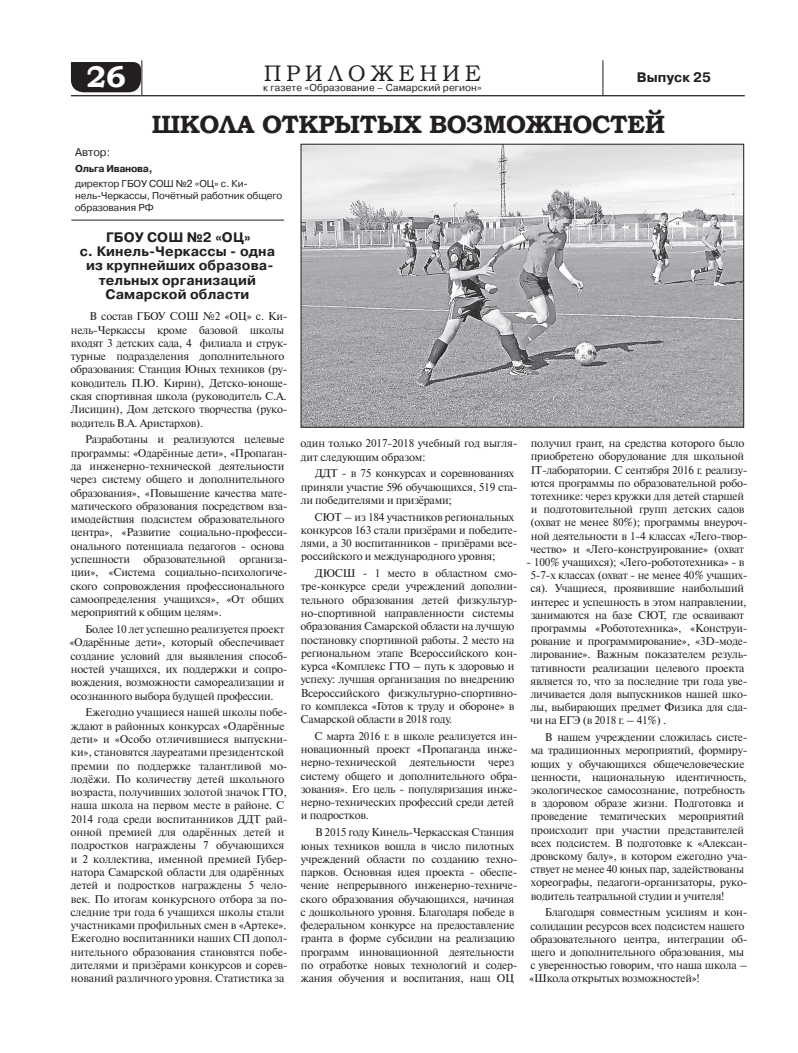
<style>
.page{position:relative;width:798px;height:1053px;background:#fff}
.page>*{position:absolute;margin:0;border:0;box-sizing:border-box;transform-origin:0 0}
.t1{font:700 30px "Bookman Old Style";color:#fff}
.t2{font:700 25px "Bookman Old Style";letter-spacing:-.02em;color:#231f20}
.t3{font:22.5px "Bookman Old Style";letter-spacing:.21em;color:#231f20}
.t4{font:700 13.75px/14.2px "Pragmatica C";letter-spacing:.01em;color:#231f20;text-align:center}
.t5{font:11.25px/13.2px "Newton C";letter-spacing:-.02em;color:#231f20}
.t6{font:11.25px "Pragmatica C";color:#231f20}
.t7{font:10px/12px "Pragmatica C";letter-spacing:-.01em;color:#231f20}
.t8{font:10px "Pragmatica C";letter-spacing:.01em;color:#231f20}
.t9{font:700 10px "Pragmatica C";letter-spacing:-.025em;color:#231f20}
</style>
<div class="page">
<div style="left:71px;top:62px;width:70px;height:30px;background:#231f20"></div>
<hr style="left:71px;top:95px;width:71px;height:1px;background:#231f20">
<hr style="left:142px;top:95px;width:460px;height:1px;background:#231f20">
<hr style="left:602px;top:95px;width:142px;height:1px;background:#231f20">
<hr style="left:141px;top:60px;width:1px;height:35px;background:#231f20">
<hr style="left:602px;top:60px;width:1px;height:35px;background:#231f20">
<hr style="left:71px;top:220px;width:213px;height:1px;background:#231f20">
<img style="left:302px;top:146px;width:439px;height:279px">
<h1 class="t1" style="left:86px;top:55px;width:41px">26</h1>
<h3 class="t3" style="left:263px;top:59px;width:219px">ПРИЛОЖЕНИЕ</h3>
<p class="t8" style="left:263px;top:82px;width:220px">к газете «Образование – Самарский регион»</p>
<p class="t4" style="left:636px;top:70px;width:76px">Выпуск 25</p>
<h2 class="t2" style="left:152px;top:106px;width:514px">ШКОЛА ОТКРЫТЫХ ВОЗМОЖНОСТЕЙ</h2>
<p class="t6" style="left:75px;top:146px;width:37px">Автор:</p>
<p class="t9" style="left:75px;top:163px;width:79px">Ольга Иванова,</p>
<p class="t7" style="left:75px;top:178px;width:209px">директор ГБОУ СОШ №2 «ОЦ» с. Ки&shy;нель-Черкассы, Почётный работник общего образования РФ</p>
<p class="t4" style="left:80px;top:230px;width:197px">ГБОУ СОШ №2 «ОЦ»<br>с. Кинель-Черкассы - одна из крупнейших образова&shy;тельных организаций<br>Самарской области</p>
<p class="t5" style="left:70px;top:310px;width:219px;text-indent:19px">В состав ГБОУ СОШ №2 «ОЦ» с. Ки&shy;нель-Черкассы кроме базовой школы входят 3 детских сада, 4 филиала и струк&shy;турные подразделения дополнительного образования: Станция Юных техников (ру&shy;ководитель П.Ю. Кирин), Детско-юноше&shy;ская спортивная школа (руководитель С.А.<br>Лисицин), Дом детского творчества (руко&shy;водитель В.А. Аристархов).</p>
<p class="t5" style="left:70px;top:433px;width:219px;text-indent:15px">Разработаны и реализуются целевые программы: «Одарённые дети», «Пропаган&shy;да инженерно-технической деятельности через систему общего и дополнительного образования», «Повышение качества мате&shy;матического образования посредством вза&shy;имодействия подсистем образовательного центра», «Развитие социально-професси&shy;онального потенциала педагогов - основа успешности образовательной организа&shy;ции», «Система социально-психологиче&shy;ского сопровождения профессионального самоопределения учащихся», «От общих мероприятий к общим целям».</p>
<p class="t5" style="left:69px;top:622px;width:220px;text-indent:16px">Более 10 лет успешно реализуется проект «Одарённые дети», который обеспечивает создание условий для выявления способ&shy;ностей учащихся, их поддержки и сопро&shy;вождения, возможности самореализации и осознанного выбора будущей профессии.</p>
<p class="t5" style="left:70px;top:706px;width:219px;text-indent:15px">Ежегодно учащиеся нашей школы побе&shy;ждают в районных конкурсах «Одарённые дети» и «Особо отличившиеся выпускни&shy;ки», становятся лауреатами президентской премии по поддержке талантливой мо&shy;лодёжи. По количеству детей школьного возраста, получивших золотой значок ГТО, наша школа на первом месте в районе. С 2014 года среди воспитанников ДДТ рай&shy;онной премией для одарённых детей и подростков награждены 7 обучающихся и 2 коллектива, именной премией Губер&shy;натора Самарской области для одарённых детей и подростков награждены 5 чело&shy;век. По итогам конкурсного отбора за по&shy;следние три года 6 учащихся школы стали участниками профильных смен в «Артеке».<br>Ежегодно воспитанники наших СП допол&shy;нительного образования становятся побе&shy;дителями и призёрами конкурсов и сорев&shy;нований различного уровня. Статистика за</p>
<p class="t5" style="left:300px;top:437px;width:219px">один только 2017-2018 учебный год выгля&shy;дит следующим образом:</p>
<p class="t5" style="left:300px;top:467px;width:218px;text-indent:14px">ДДТ - в 75 конкурсах и соревнованиях приняли участие 596 обучающихся, 519 ста&shy;ли победителями и призёрами;</p>
<p class="t5" style="left:300px;top:510px;width:218px;text-indent:14px">СЮТ – из 184 участников региональных конкурсов 163 стали призёрами и победите&shy;лями, а 30 воспитанников - призёрами все&shy;российского и международного уровня;</p>
<p class="t5" style="left:300px;top:566px;width:219px;text-indent:15px">ДЮСШ - 1 место в областном смо&shy;тре-конкурсе среди учреждений дополни&shy;тельного образования детей физкультур&shy;но-спортивной направленности системы образования Самарской области на лучшую постановку спортивной работы. 2 место на региональном этапе Всероссийского кон&shy;курса «Комплекс ГТО – путь к здоровью и успеху: лучшая организация по внедрению Всероссийского физкультурно-спортивно&shy;го комплекса «Готов к труду и обороне» в Самарской области в 2018 году.</p>
<p class="t5" style="left:300px;top:729px;width:219px;text-indent:14px">С марта 2016 г. в школе реализуется ин&shy;новационный проект «Пропаганда инже&shy;нерно-технической деятельности через систему общего и дополнительного обра&shy;зования». Его цель - популяризация инже&shy;нерно-технических профессий среди детей и подростков.</p>
<p class="t5" style="left:300px;top:825px;width:219px;text-indent:15px">В 2015 году Кинель-Черкасская Станция юных техников вошла в число пилотных учреждений области по созданию техно&shy;парков. Основная идея проекта - обеспе&shy;чение непрерывного инженерно-техниче&shy;ского образования обучающихся, начиная с дошкольного уровня. Благодаря победе в федеральном конкурсе на предоставление гранта в форме субсидии на реализацию программ инновационной деятельности по отработке новых технологий и содер&shy;жания обучения и воспитания, наш ОЦ</p>
<p class="t5" style="left:530px;top:436px;width:218px">получил грант, на средства которого было приобретено оборудование для школьной IT-лаборатории. С сентября 2016 г. реализу&shy;ются программы по образовательной робо&shy;тотехнике: через кружки для детей старшей и подготовительной групп детских садов (охват не менее 80%); программы внеуроч&shy;ной деятельности в 1-4 классах «Лего-твор&shy;чество» и «Лего-конструирование» (охват</p>
<p class="t5" style="left:530px;top:555px;width:219px;text-indent:-4px">- 100% учащихся); «Лего-робототехника» - в 5-7-х классах (охват - не менее 40% учащих&shy;ся). Учащиеся, проявившие наибольший интерес и успешность в этом направлении, занимаются на базе СЮТ, где осваивают программы «Робототехника», «Конструи&shy;рование и программирование», «3D-моде&shy;лирование». Важным показателем резуль&shy;тативности реализации целевого проекта является то, что за последние три года уве&shy;личивается доля выпускников нашей шко&shy;лы, выбирающих предмет Физика для сда&shy;чи на ЕГЭ (в 2018 г. – 41%) .</p>
<p class="t5" style="left:530px;top:730px;width:219px;text-indent:15px">В нашем учреждении сложилась систе&shy;ма традиционных мероприятий, формиру&shy;ющих у обучающихся общечеловеческие ценности, национальную идентичность, экологическое самосознание, потребность в здоровом образе жизни. Подготовка и проведение тематических мероприятий происходит при участии представителей всех подсистем. В подготовке к «Алексан&shy;дровскому балу», в котором ежегодно уча&shy;ствует не менее 40 юных пар, задействованы хореографы, педагоги-организаторы, руко&shy;водитель театральной студии и учителя!</p>
<p class="t5" style="left:529px;top:905px;width:220px;text-indent:16px">Благодаря совместным усилиям и кон&shy;солидации ресурсов всех подсистем нашего образовательного центра, интеграции об&shy;щего и дополнительного образования, мы с уверенностью говорим, что наша школа – «Школа открытых возможностей»!</p>
</div>
